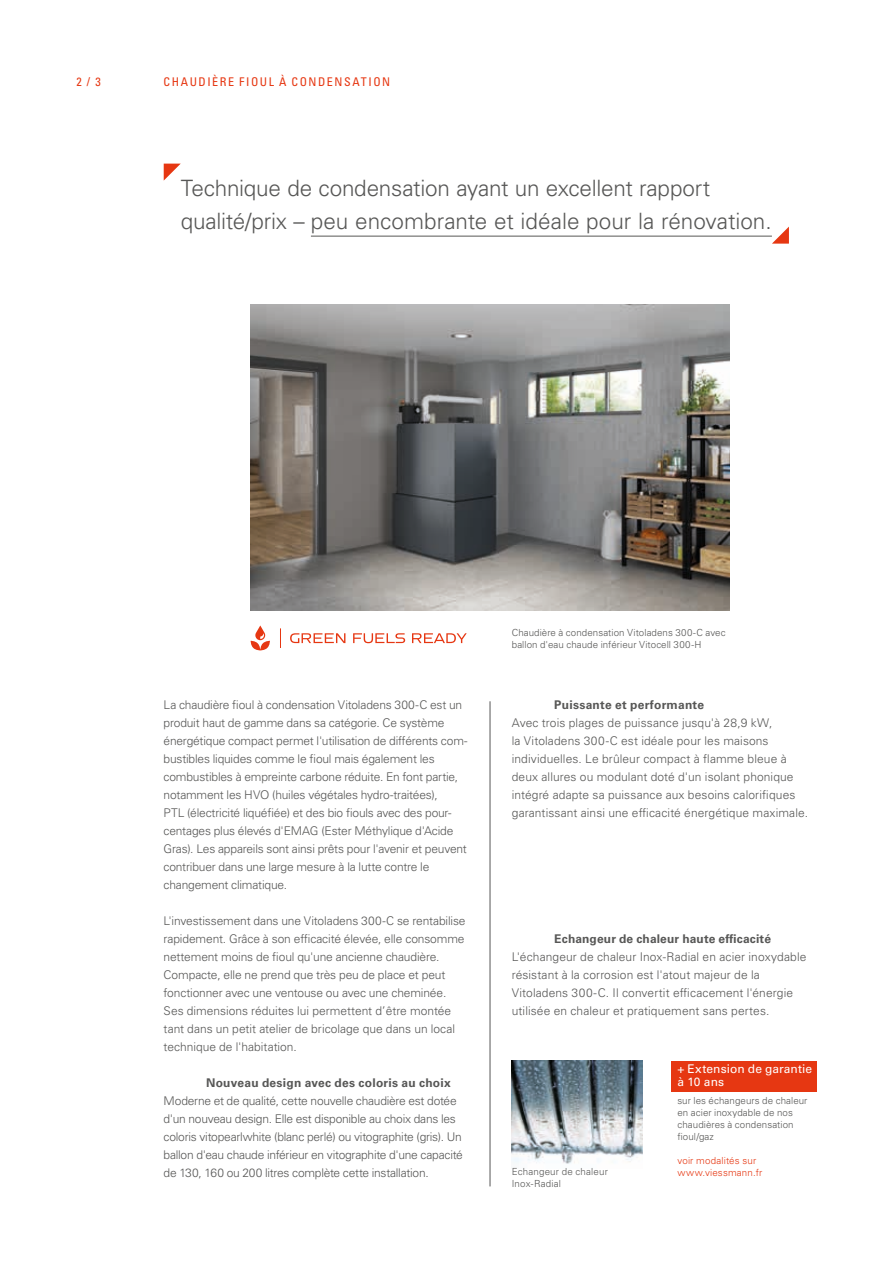
<style>
.page{position:relative;width:893px;height:1263px;background:#fff}
.page>*{position:absolute;margin:0;border:0;box-sizing:border-box;transform-origin:0 0}
.t1{font:300 22.5px/33px "Univers LTCYR 45";letter-spacing:-.01em;color:#575756}
.t2{font:300 12px/18px "Univers LTCYR 45";letter-spacing:-.01em;color:#575756}
.t3{font:300 12px/18px "Univers LTCYR 45";letter-spacing:.01em;color:#575756}
.t4{font:700 12px "Univers LTCYR 65";letter-spacing:.02em;color:#575756}
.t5{font:condensed 12px "Univers LTCYR 57";letter-spacing:.125em;color:#e63712}
.t6{font:12px/13.5px "Univers LTCYR 55 Roman";letter-spacing:.005em;color:#fff}
.t7{font:300 9.75px/12px "Univers LTCYR 45";letter-spacing:.01em;color:#575756}
.t8{font:300 9.75px/12px "Univers LTCYR 45";letter-spacing:.015em;color:#e63712}
</style>
<div class="page">
<img style="left:251px;top:305px;width:478px;height:306px">
<img style="left:512px;top:1061px;width:130px;height:103px">
<hr style="left:311px;top:236px;width:461px;height:1px;background:#575756">
<svg style="left:164px;top:164px;width:17px;height:17px"></svg>
<svg style="left:772px;top:227px;width:17px;height:17px"></svg>
<div style="left:671px;top:1061px;width:145px;height:30px;background:#e63712"></div>
<hr style="left:490px;top:701px;width:1px;height:485px;background:#575756">
<svg style="left:280px;top:628px;width:1px;height:20px"></svg>
<svg style="left:290px;top:633px;width:55px;height:10px"></svg>
<svg style="left:353px;top:633px;width:52px;height:10px"></svg>
<svg style="left:412px;top:633px;width:55px;height:10px"></svg>
<svg style="left:251px;top:625px;width:19px;height:25px"></svg>
<p class="t5" style="left:77px;top:74px;width:26px">2 / 3</p>
<p class="t5" style="left:164px;top:74px;width:228px">CHAUDIÈRE FIOUL À CONDENSATION</p>
<h1 class="t1" style="left:181px;top:171px;width:592px">Technique de condensation ayant un excellent rapport qualité/prix – peu encombrante et idéale pour la rénovation.</h1>
<p class="t2" style="left:164px;top:696px;width:306px">La chaudière fioul à condensation Vitoladens 300-C est un produit haut de gamme dans sa catégorie. Ce système énergétique compact permet l'utilisation de différents com&shy;bustibles liquides comme le fioul mais également les combustibles à empreinte carbone réduite. En font partie, notamment les HVO (huiles végétales hydro-traitées),<br>PTL (électricité liquéfiée) et des bio fiouls avec des pour&shy;centages plus élevés d'EMAG (Ester Méthylique d'Acide Gras). Les appareils sont ainsi prêts pour l'avenir et peuvent contribuer dans une large mesure à la lutte contre le changement climatique.</p>
<p class="t2" style="left:164px;top:912px;width:303px">L'investissement dans une Vitoladens 300-C se rentabilise rapidement. Grâce à son efficacité élevée, elle consomme nettement moins de fioul qu'une ancienne chaudière.<br>Compacte, elle ne prend que très peu de place et peut fonctionner avec une ventouse ou avec une cheminée.<br>Ses dimensions réduites lui permettent d’être montée tant dans un petit atelier de bricolage que dans un local technique de l'habitation.</p>
<p class="t4" style="left:206px;top:1075px;width:246px">Nouveau design avec des coloris au choix</p>
<p class="t2" style="left:164px;top:1092px;width:301px">Moderne et de qualité, cette nouvelle chaudière est dotée d'un nouveau design. Elle est disponible au choix dans les coloris vitopearlwhite (blanc perlé) ou vitographite (gris). Un ballon d'eau chaude inférieur en vitographite d'une capacité de 130, 160 ou 200 litres complète cette installation.</p>
<p class="t7" style="left:512px;top:626px;width:215px">Chaudière à condensation Vitoladens 300-C avec ballon d'eau chaude inférieur Vitocell 300-H</p>
<p class="t4" style="left:554px;top:697px;width:151px">Puissante et performante</p>
<p class="t3" style="left:512px;top:714px;width:298px">Avec trois plages de puissance jusqu'à 28,9 kW,<br>la Vitoladens 300-C est idéale pour les maisons individuelles. Le brûleur compact à flamme bleue à deux allures ou modulant doté d'un isolant phonique intégré adapte sa puissance aux besoins calorifiques garantissant ainsi une efficacité énergétique maximale.</p>
<p class="t4" style="left:554px;top:931px;width:218px">Echangeur de chaleur haute efficacité</p>
<p class="t3" style="left:512px;top:948px;width:296px">L'échangeur de chaleur Inox-Radial en acier inoxydable résistant à la corrosion est l'atout majeur de la Vitoladens 300-C. Il convertit efficacement l'énergie utilisée en chaleur et pratiquement sans pertes.</p>
<p class="t7" style="left:512px;top:1165px;width:98px">Echangeur de chaleur<br>Inox-Radial</p>
<p class="t6" style="left:677px;top:1061px;width:136px">+ Extension de garantie à 10 ans</p>
<p class="t7" style="left:677px;top:1094px;width:132px">sur les échangeurs de chaleur en acier inoxydable de nos chaudières à condensation fioul/gaz</p>
<p class="t8" style="left:677px;top:1154px;width:86px">voir modalités sur www.viessmann.fr</p>
</div>
